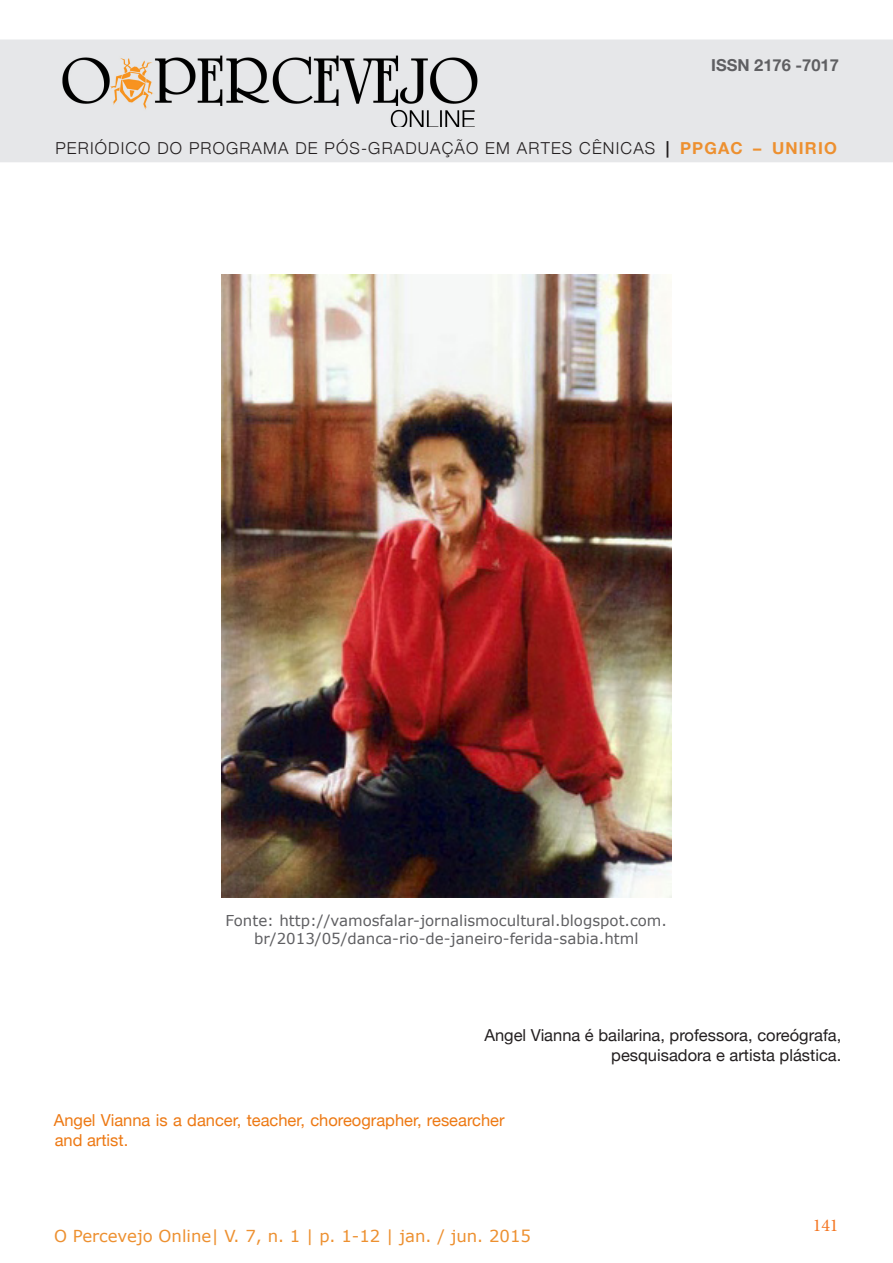
<style>
.page{position:relative;width:893px;height:1263px;background:#fff}
.page>*{position:absolute;margin:0;border:0;box-sizing:border-box;transform-origin:0 0}
.t1{font:18px "Minion Pro";color:#f47521}
.t2{font:16.5px/19.5px "Helvetica Neue";color:#231f20;text-align:right}
.t3{font:16.5px/19.5px "Helvetica Neue";color:#ed7914}
.t4{font:300 16.5px "Helvetica Neue";letter-spacing:.07em;color:#231f20}
.t5{font:16.5px "Verdana";color:#ed9030}
.t6{font:700 16.5px "Helvetica Neue";color:#5f5f62}
.t7{font:15px/18px "Verdana";color:#5f5f62;text-align:center}
.s1{font-weight:700}
.s2{font-weight:700;color:#ed9030}
</style>
<div class="page">
<div style="left:0;top:40px;width:893px;height:122px;background:#e6e7e9"></div>
<img style="left:62px;top:55px;width:416px;height:71px">
<img style="left:221px;top:275px;width:450px;height:622px">
<p class="t6" style="left:711px;top:50px;width:129px">ISSN 2176 -7017</p>
<p class="t4" style="left:55px;top:135px;width:783px">PERIÓDICO DO PROGRAMA DE PÓS-GRADUAÇÃO EM ARTES CÊNICAS <span class="s1">|</span> <span class="s2">PPGAC – UNIRIO</span></p>
<p class="t7" style="left:226px;top:911px;width:443px">Fonte: http://vamosfalar-jornalismocultural.blogspot.com. br/2013/05/danca-rio-de-janeiro-ferida-sabia.html</p>
<p class="t2" style="left:484px;top:1024px;width:358px">Angel Vianna é bailarina, professora, coreógrafa, pesquisadora e artista plástica.</p>
<p class="t3" style="left:54px;top:1109px;width:452px">Angel Vianna is a dancer, teacher, choreographer, researcher and artist.</p>
<p class="t5" style="left:54px;top:1224px;width:479px">O Percevejo Online| V. 7, n. 1 | p. 1-12 | jan. / jun. 2015</p>
<p class="t1" style="left:813px;top:1213px;width:27px">141</p>
</div>
